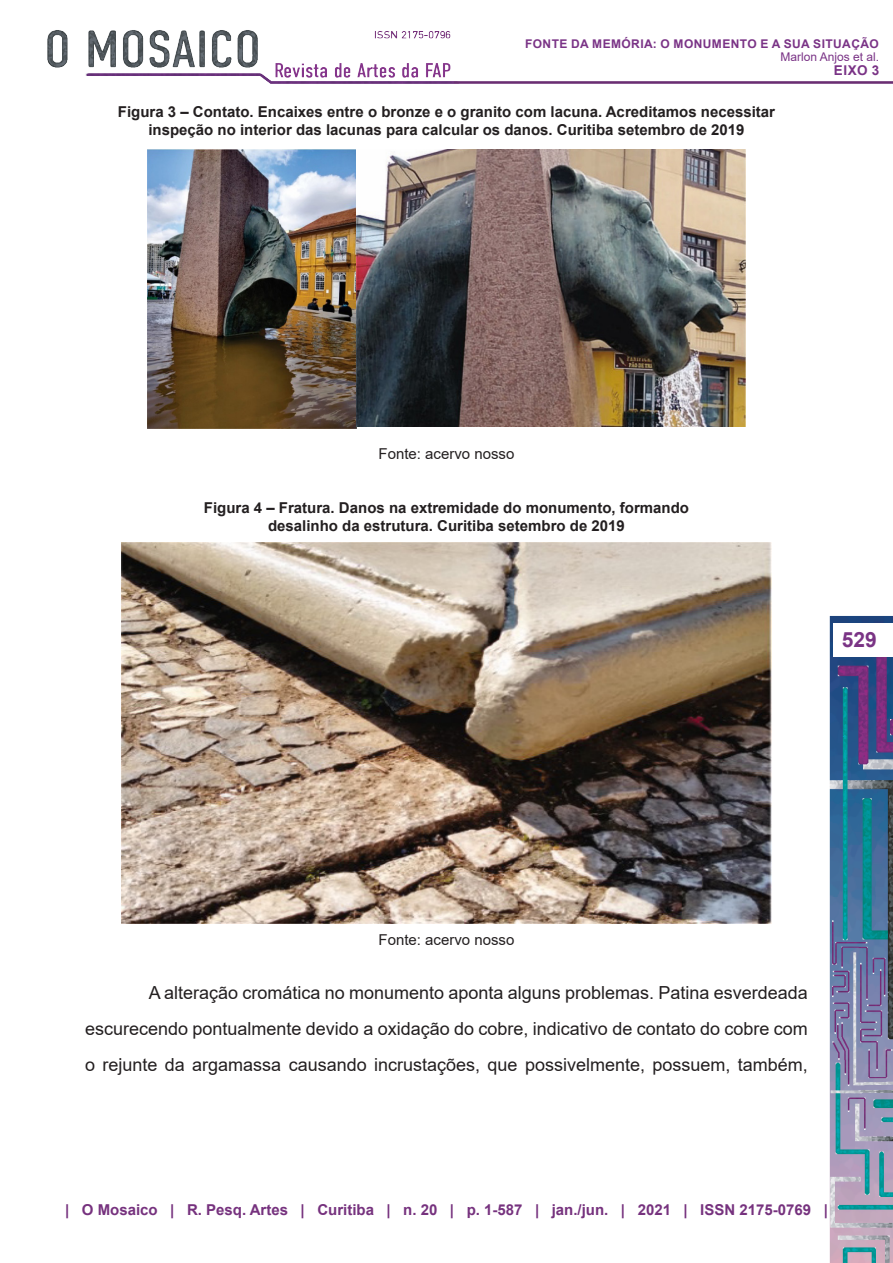
<style>
.page{position:relative;width:893px;height:1263px;background:#fff}
.page>*{position:absolute;margin:0;border:0;box-sizing:border-box;transform-origin:0 0}
.t1{font:700 21px "Arial";color:#7a3485}
.Corpo{font:18px/36px "Arial";color:#231f20;text-align:justify}
.figura{font:700 15px/18px "Arial";color:#231f20;text-align:center}
.t2{font:700 15px "Arial";color:#76327e}
.figura_-_Fonte{font:15px "Arial";color:#231f20}
.t3{font:700 13.5px "Arial";color:#7a3386}
.t4{font:700 12px "Arial";letter-spacing:.035em;color:#7a3386}
.t5{font:12px "Arial";color:#7a3386}
</style>
<div class="page">
<img style="left:47px;top:30px;width:846px;height:1233px">
<div style="left:833px;top:623px;width:60px;height:34px;background:#fff"></div>
<img style="left:148px;top:150px;width:209px;height:278px">
<img style="left:357px;top:149px;width:388px;height:277px">
<img style="left:122px;top:542px;width:649px;height:382px">
<p class="t4" style="left:525px;top:35px;width:355px">FONTE DA MEMÓRIA: O MONUMENTO E A SUA SITUAÇÃO</p>
<p class="t5" style="left:780px;top:49px;width:100px">Marlon Anjos et al.</p>
<p class="t3" style="left:834px;top:60px;width:47px">Eixo 3</p>
<p class="figura" style="left:118px;top:103px;width:659px">Figura 3 – Contato. Encaixes entre o bronze e o granito com lacuna. Acreditamos necessitar inspeção no interior das lacunas para calcular os danos. Curitiba setembro de 2019</p>
<p class="figura_-_Fonte" style="left:379px;top:444px;width:137px">Fonte: acervo nosso</p>
<p class="figura" style="left:204px;top:499px;width:487px">Figura 4 – Fratura. Danos na extremidade do monumento, formando desalinho da estrutura. Curitiba setembro de 2019</p>
<h1 class="t1" style="left:842px;top:625px;width:37px">529</h1>
<p class="figura_-_Fonte" style="left:379px;top:930px;width:137px">Fonte: acervo nosso</p>
<p class="Corpo" style="left:85px;top:975px;width:724px;text-indent:64px">A alteração cromática no monumento aponta alguns problemas. Patina esverdeada escurecendo pontualmente devido a oxidação do cobre, indicativo de contato do cobre com o rejunte da argamassa causando incrustações, que possivelmente, possuem, também,</p>
<p class="t2" style="left:65px;top:1199px;width:764px">| O Mosaico | R. Pesq. Artes | Curitiba | n. 20 | p. 1-587 | jan./jun. | 2021 | ISSN 2175-0769 |</p>
</div>
